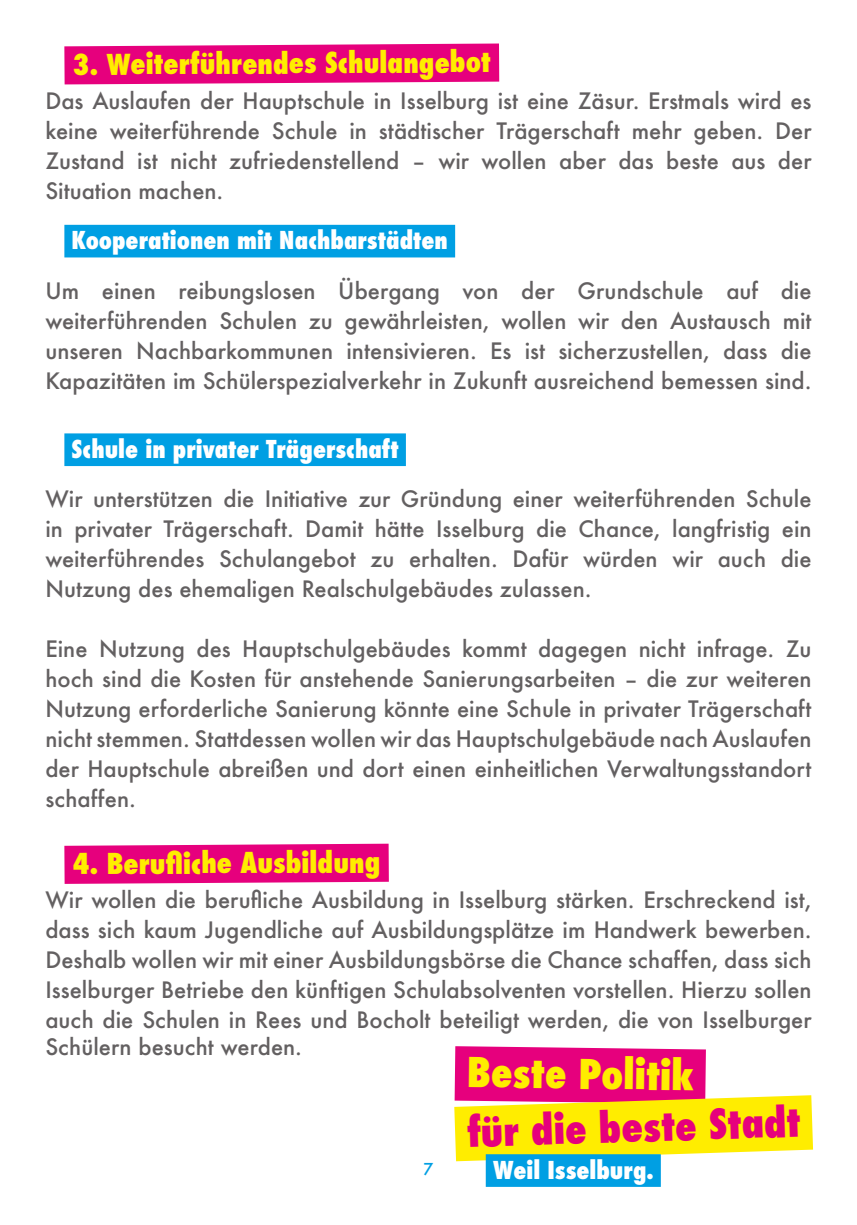
<style>
.page{position:relative;width:857px;height:1225px;background:#fff}
.page>*{position:absolute;margin:0;border:0;box-sizing:border-box;transform-origin:0 0}
.t1{font:800 condensed 40px "Futura";color:#e6007d}
.t2{font:800 condensed 40px "Futura";color:#ffed00}
.t3{font:800 condensed 28px "Futura";letter-spacing:-.01em;color:#ffed00}
.t4{font:800 condensed 24px "Futura";color:#fff}
.t5{font:500 22px/30px "Futura";color:#636061;text-align:justify}
.t6{font:500 16px "Futura";color:#009fe3}
</style>
<div class="page">
<svg style="left:455px;top:1046px;width:251px;height:20px;background:#e81789"></svg>
<svg style="left:454px;top:1066px;width:359px;height:121px"></svg>
<div style="left:485px;top:1154px;width:175px;height:32px;background:#009fe3"></div>
<svg style="left:64px;top:43px;width:436px;height:42px;background:#e81889"></svg>
<div style="left:64px;top:225px;width:391px;height:32px;background:#009fe3"></div>
<div style="left:64px;top:433px;width:341px;height:33px;background:#009fe3"></div>
<svg style="left:64px;top:843px;width:325px;height:41px;background:#e71286"></svg>
<p class="t3" style="left:73px;top:44px;width:419px">3. Weiterführendes Schulangebot</p>
<p class="t5" style="left:45px;top:85px;width:767px">Das Auslaufen der Hauptschule in Isselburg ist eine Zäsur. Erstmals wird es keine weiterführende Schule in städtischer Trägerschaft mehr geben. Der Zustand ist nicht zufriedenstellend – wir wollen aber das beste aus der Situation machen.</p>
<p class="t4" style="left:72px;top:224px;width:377px">Kooperationen mit Nachbarstädten</p>
<p class="t5" style="left:45px;top:275px;width:767px">Um einen reibungslosen Übergang von der Grundschule auf die weiterführenden Schulen zu gewährleisten, wollen wir den Austausch mit unseren Nachbarkommunen intensivieren. Es ist sicherzustellen, dass die Kapazitäten im Schülerspezialverkehr in Zukunft ausreichend bemessen sind.</p>
<p class="t4" style="left:72px;top:432px;width:328px">Schule in privater Trägerschaft</p>
<p class="t5" style="left:45px;top:484px;width:767px">Wir unterstützen die Initiative zur Gründung einer weiterführenden Schule in privater Trägerschaft. Damit hätte Isselburg die Chance, langfristig ein weiterführendes Schulangebot zu erhalten. Dafür würden wir auch die Nutzung des ehemaligen Realschulgebäudes zulassen.</p>
<p class="t5" style="left:45px;top:634px;width:767px">Eine Nutzung des Hauptschulgebäudes kommt dagegen nicht infrage. Zu hoch sind die Kosten für anstehende Sanierungsarbeiten – die zur weiteren Nutzung erforderliche Sanierung könnte eine Schule in privater Trägerschaft nicht stemmen. Stattdessen wollen wir das Hauptschulgebäude nach Auslaufen der Hauptschule abreißen und dort einen einheitlichen Verwaltungsstandort schaffen.</p>
<p class="t3" style="left:73px;top:844px;width:309px">4. Berufliche Ausbildung</p>
<p class="t5" style="left:45px;top:884px;width:767px">Wir wollen die berufliche Ausbildung in Isselburg stärken. Erschreckend ist, dass sich kaum Jugendliche auf Ausbildungsplätze im Handwerk bewerben.<br>Deshalb wollen wir mit einer Ausbildungsbörse die Chance schaffen, dass sich Isselburger Betriebe den künftigen Schulabsolventen vorstellen. Hierzu sollen auch die Schulen in Rees und Bocholt beteiligt werden, die von Isselburger</p>
<p class="t5" style="left:45px;top:1031px;width:258px">Schülern besucht werden.</p>
<h1 class="t2" style="left:467px;top:1044px;width:228px;rotate:1deg">Beste Politik</h1>
<h1 class="t1" style="left:466px;top:1105px;width:334px;rotate:-2deg">für die beste Stadt</h1>
<p class="t6" style="left:423px;top:1157px;width:11px">7</p>
<p class="t4" style="left:492px;top:1153px;width:162px">Weil Isselburg.</p>
</div>
